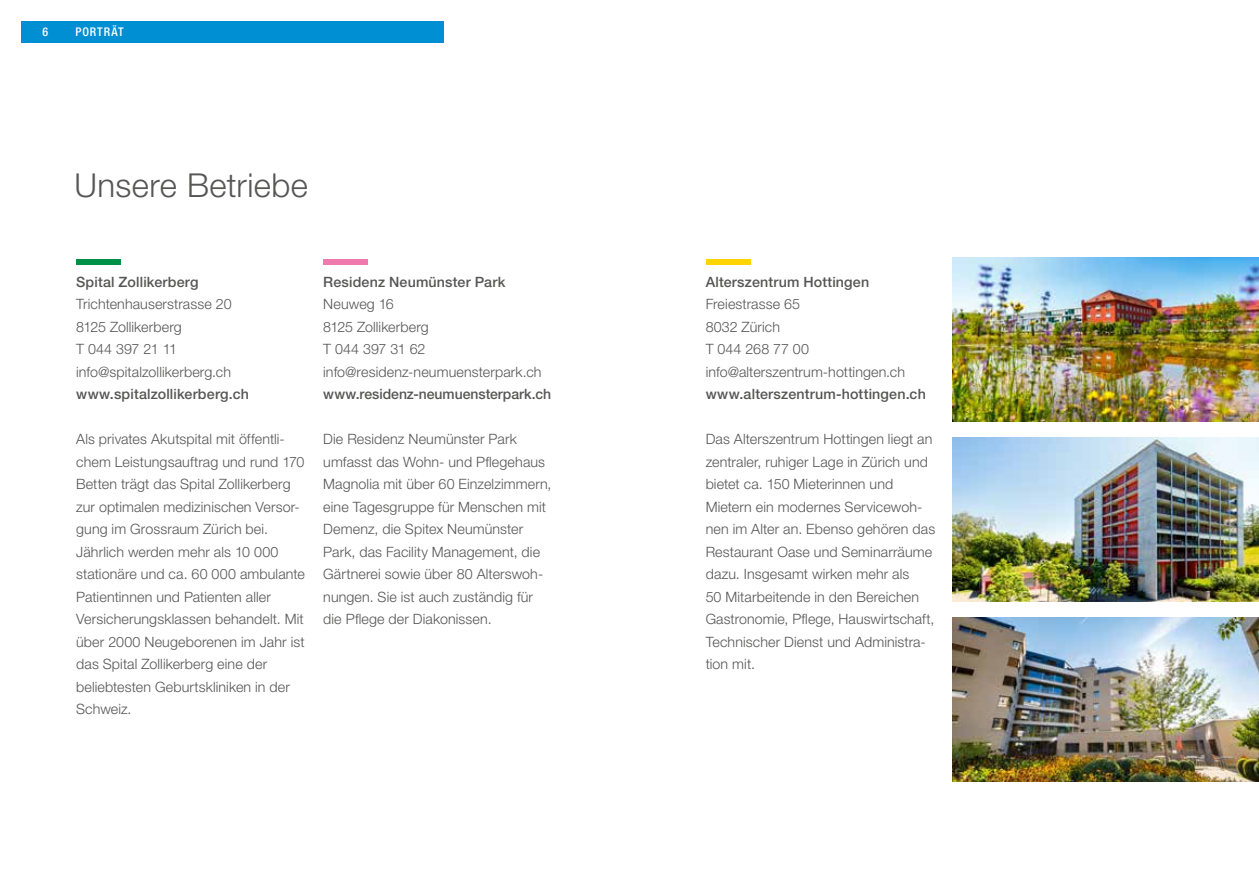
<style>
.page{position:relative;width:1259px;height:893px;background:#fff}
.page>*{position:absolute;margin:0;border:0;box-sizing:border-box;transform-origin:0 0}
.t1{font:300 33px "Helvetica Neue LT Pro";letter-spacing:.01em;color:#565655}
.t2{font:300 14.25px/22.5px "Helvetica Neue LT Pro";letter-spacing:.01em;color:#565655}
.t3{font:500 14.25px "Helvetica Neue LT Pro";letter-spacing:.01em;color:#565655}
.t4{font:500 condensed 12px "Helvetica Neue LT Pro";letter-spacing:.075em;color:#fff}
</style>
<div class="page">
<div style="left:21px;top:21px;width:422px;height:22px;background:#008fd2"></div>
<div style="left:323px;top:259px;width:45px;height:5px;background:#ee7aae"></div>
<img style="left:952px;top:437px;width:307px;height:165px">
<img style="left:952px;top:617px;width:307px;height:165px">
<img style="left:952px;top:257px;width:307px;height:165px">
<div style="left:76px;top:259px;width:45px;height:5px;background:#009048"></div>
<div style="left:705px;top:259px;width:45px;height:5px;background:#ffd400"></div>
<p class="t4" style="left:43px;top:24px;width:7px">6</p>
<p class="t4" style="left:76px;top:24px;width:50px">PORTRÄT</p>
<h1 class="t1" style="left:75px;top:165px;width:235px">Unsere Betriebe</h1>
<p class="t3" style="left:76px;top:273px;width:124px">Spital Zollikerberg</p>
<p class="t2" style="left:76px;top:293px;width:157px">Trichtenhauserstrasse 20<br>8125 Zollikerberg<br>T 044 397 21 11 info@spitalzollikerberg.ch</p>
<p class="t3" style="left:76px;top:386px;width:174px">www.spitalzollikerberg.ch</p>
<p class="t2" style="left:76px;top:428px;width:230px">Als privates Akutspital mit öffentli&shy;chem Leistungsauftrag und rund 170<br>Betten trägt das Spital Zollikerberg zur optimalen medizinischen Versor&shy;gung im Grossraum Zürich bei.<br>Jährlich werden mehr als 10 000 stationäre und ca. 60 000 ambulante Patientinnen und Patienten aller Versicherungsklassen behandelt. Mit über 2000 Neugeborenen im Jahr ist das Spital Zollikerberg eine der beliebtesten Geburtskliniken in der Schweiz.</p>
<p class="t3" style="left:323px;top:273px;width:184px">Residenz Neumünster Park</p>
<p class="t2" style="left:323px;top:293px;width:220px">Neuweg 16<br>8125 Zollikerberg<br>T 044 397 31 62 info@residenz-neumuensterpark.ch</p>
<p class="t3" style="left:323px;top:386px;width:229px">www.residenz-neumuensterpark.ch</p>
<p class="t2" style="left:323px;top:428px;width:230px">Die Residenz Neumünster Park umfasst das Wohn- und Pflegehaus Magnolia mit über 60 Einzelzimmern, eine Tagesgruppe für Menschen mit Demenz, die Spitex Neumünster Park, das Facility Management, die Gärtnerei sowie über 80 Alterswoh&shy;nungen. Sie ist auch zuständig für die Pflege der Diakonissen.</p>
<p class="t3" style="left:705px;top:273px;width:165px">Alterszentrum Hottingen</p>
<p class="t2" style="left:705px;top:293px;width:201px">Freiestrasse 65<br>8032 Zürich<br>T 044 268 77 00 info@alterszentrum-hottingen.ch</p>
<p class="t3" style="left:705px;top:386px;width:222px">www.alterszentrum-hottingen.ch</p>
<p class="t2" style="left:705px;top:428px;width:231px">Das Alterszentrum Hottingen liegt an zentraler, ruhiger Lage in Zürich und bietet ca. 150 Mieterinnen und<br>Mietern ein modernes Servicewoh&shy;nen im Alter an. Ebenso gehören das<br>Restaurant Oase und Seminarräume dazu. Insgesamt wirken mehr als<br>50 Mitarbeitende in den Bereichen<br>Gastronomie, Pflege, Hauswirtschaft,<br>Technischer Dienst und Administra&shy;tion mit.</p>
</div>
